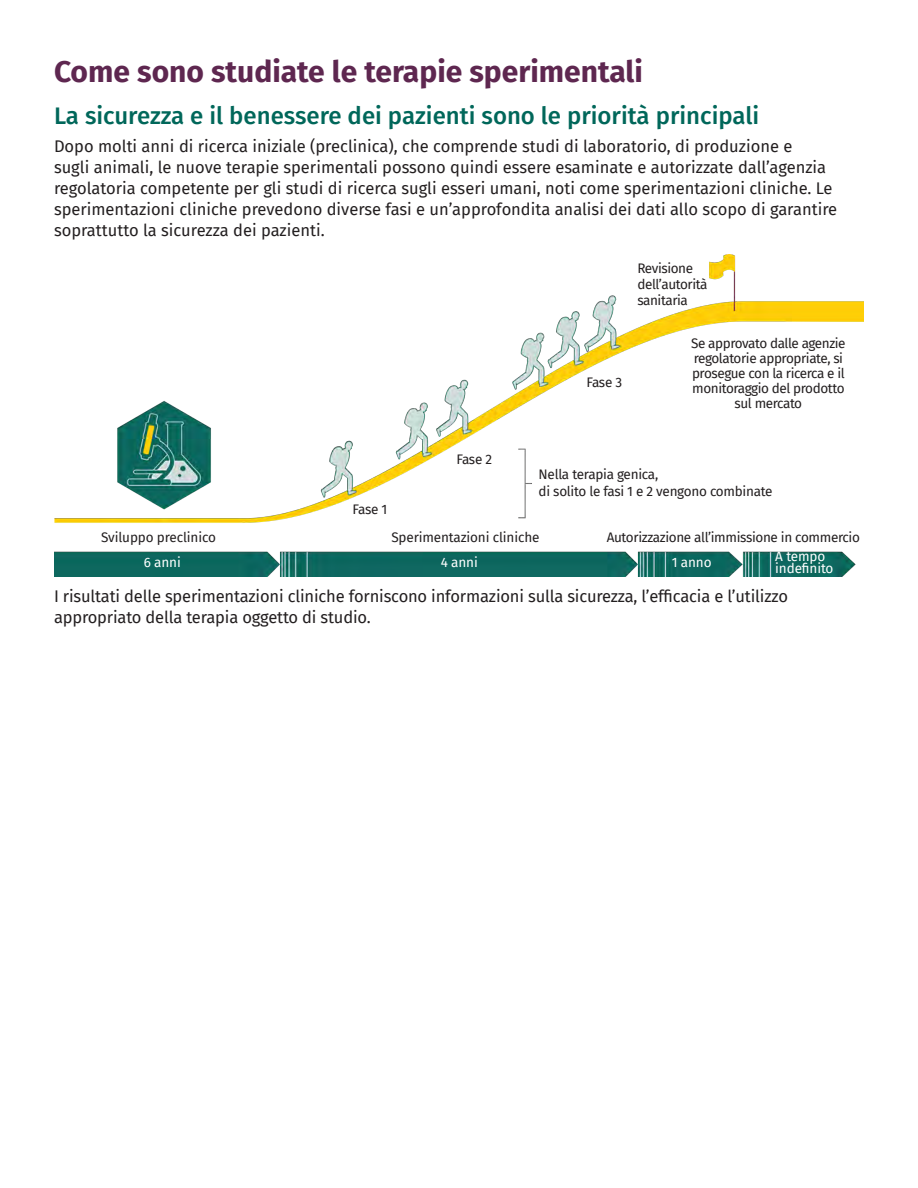
<style>
.page{position:relative;width:918px;height:1188px;background:#fff}
.page>*{position:absolute;margin:0;border:0;box-sizing:border-box;transform-origin:0 0}
.t1{font:700 30px "Fira Sans";color:#5e2750}
.t2{font:500 24px "Fira Sans";color:#00675a}
.t3{font:16.5px/21px "Fira Sans";color:#231f20}
.t4{font:13.5px/15px "Fira Sans";letter-spacing:-.03em;color:#231f20}
.t5{font:13.5px "Fira Sans";letter-spacing:-.01em;color:#231f20}
.t6{font:13.5px/12px "Fira Sans";letter-spacing:-.01em;color:#fff}
</style>
<div class="page">
<img style="left:55px;top:255px;width:808px;height:321px">
<p class="t1" style="left:54px;top:46px;width:590px">Come sono studiate le terapie sperimentali</p>
<p class="t2" style="left:54px;top:97px;width:707px">La sicurezza e il benessere dei pazienti sono le priorità principali</p>
<p class="t3" style="left:54px;top:135px;width:785px">Dopo molti anni di ricerca iniziale (preclinica), che comprende studi di laboratorio, di produzione e<br>sugli animali, le nuove terapie sperimentali possono quindi essere esaminate e autorizzate dall’agenzia regolatoria competente per gli studi di ricerca sugli esseri umani, noti come sperimentazioni cliniche. Le sperimentazioni cliniche prevedono diverse fasi e un’approfondita analisi dei dati allo scopo di garantire soprattutto la sicurezza dei pazienti.</p>
<p class="t4" style="left:353px;top:501px;width:36px">Fase 1</p>
<p class="t4" style="left:456px;top:451px;width:37px">Fase 2</p>
<p class="t4" style="left:586px;top:375px;width:37px">Fase 3</p>
<p class="t4" style="left:637px;top:260px;width:72px;line-height:16.2px">Revisione dell’autorità sanitaria</p>
<p class="t4" style="left:691px;top:335px;width:156px;text-align:center">Se approvato dalle agenzie regolatorie appropriate, si prosegue con la ricerca e il monitoraggio del prodotto sul mercato</p>
<p class="t4" style="left:539px;top:466px;width:235px;line-height:17px">Nella terapia genica,<br>di solito le fasi 1 e 2 vengono combinate</p>
<p class="t5" style="left:101px;top:527px;width:116px">Sviluppo preclinico</p>
<p class="t6" style="left:144px;top:556px;width:39px">6 anni</p>
<p class="t6" style="left:441px;top:556px;width:39px">4 anni</p>
<p class="t6" style="left:672px;top:556px;width:41px">1 anno</p>
<p class="t6" style="left:775px;top:550px;width:60px">A tempo indefinito</p>
<p class="t5" style="left:391px;top:527px;width:150px">Sperimentazioni cliniche</p>
<p class="t4" style="left:607px;top:529px;width:255px">Autorizzazione all’immissione in commercio</p>
<p class="t3" style="left:54px;top:585px;width:736px">I risultati delle sperimentazioni cliniche forniscono informazioni sulla sicurezza, l’efficacia e l’utilizzo appropriato della terapia oggetto di studio.</p>
</div>
